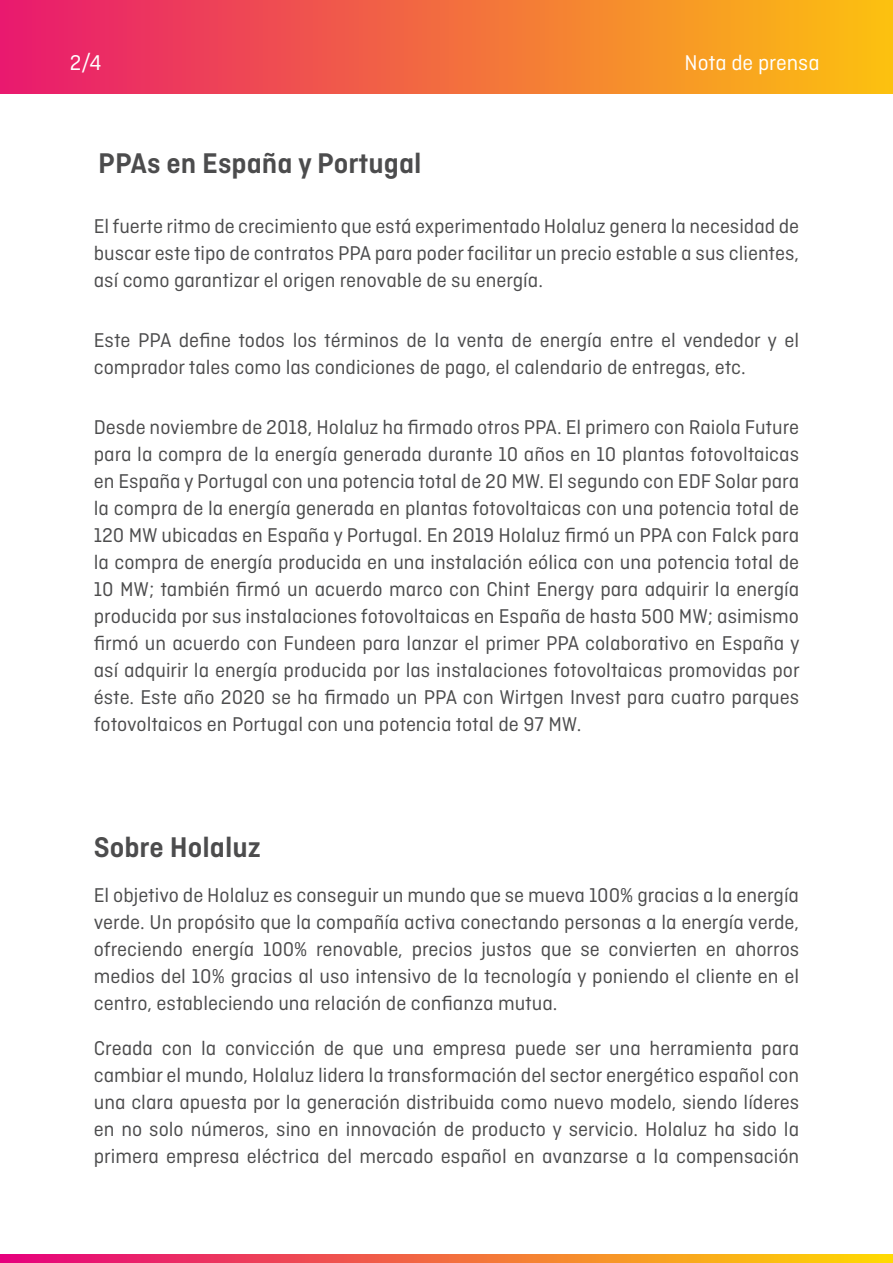
<style>
.page{position:relative;width:893px;height:1263px;background:#fff}
.page>*{position:absolute;margin:0;border:0;box-sizing:border-box;transform-origin:0 0}
.t1{font:600 30px "Ciutadella";color:#4c4c4d}
.t2{font:22.5px "Ciutadella";color:#fff}
.t3{font:21px/27px "Ciutadella";color:#4c4c4d;text-align:justify}
</style>
<div class="page">
<div style="left:0;top:0;width:892px;height:93px;background:linear-gradient(to right,#e9196f,#fcc10f)"></div>
<svg style="left:0;top:1254px;width:892px;height:9px;background:#f26c3f"></svg>
<p class="t2" style="left:70px;top:51px;width:33px">2/4</p>
<p class="t2" style="left:684px;top:51px;width:137px">Nota de prensa</p>
<h1 class="t1" style="left:98px;top:146px;width:325px">PPAs en España y Portugal</h1>
<p class="t3" style="left:94px;top:212px;width:707px">El fuerte ritmo de crecimiento que está experimentado Holaluz genera la necesidad de buscar este tipo de contratos PPA para poder facilitar un precio estable a sus clientes, así como garantizar el origen renovable de su energía.</p>
<p class="t3" style="left:94px;top:326px;width:706px">Este PPA define todos los términos de la venta de energía entre el vendedor y el comprador tales como las condiciones de pago, el calendario de entregas, etc.</p>
<p class="t3" style="left:94px;top:413px;width:707px">Desde noviembre de 2018, Holaluz ha firmado otros PPA. El primero con Raiola Future para la compra de la energía generada durante 10 años en 10 plantas fotovoltaicas en España y Portugal con una potencia total de 20 MW. El segundo con EDF Solar para la compra de la energía generada en plantas fotovoltaicas con una potencia total de 120 MW ubicadas en España y Portugal. En 2019 Holaluz firmó un PPA con Falck para la compra de energía producida en una instalación eólica con una potencia total de 10 MW; también firmó un acuerdo marco con Chint Energy para adquirir la energía producida por sus instalaciones fotovoltaicas en España de hasta 500 MW; asimismo firmó un acuerdo con Fundeen para lanzar el primer PPA colaborativo en España y así adquirir la energía producida por las instalaciones fotovoltaicas promovidas por éste. Este año 2020 se ha firmado un PPA con Wirtgen Invest para cuatro parques fotovoltaicos en Portugal con una potencia total de 97 MW.</p>
<h1 class="t1" style="left:94px;top:830px;width:168px">Sobre Holaluz</h1>
<p class="t3" style="left:94px;top:881px;width:707px">El objetivo de Holaluz es conseguir un mundo que se mueva 100% gracias a la energía verde. Un propósito que la compañía activa conectando personas a la energía verde, ofreciendo energía 100% renovable, precios justos que se convierten en ahorros medios del 10% gracias al uso intensivo de la tecnología y poniendo el cliente en el centro, estableciendo una relación de confianza mutua.</p>
<p class="t3" style="left:94px;top:1034px;width:707px">Creada con la convicción de que una empresa puede ser una herramienta para cambiar el mundo, Holaluz lidera la transformación del sector energético español con una clara apuesta por la generación distribuida como nuevo modelo, siendo líderes en no solo números, sino en innovación de producto y servicio. Holaluz ha sido la primera empresa eléctrica del mercado español en avanzarse a la compensación</p>
</div>
